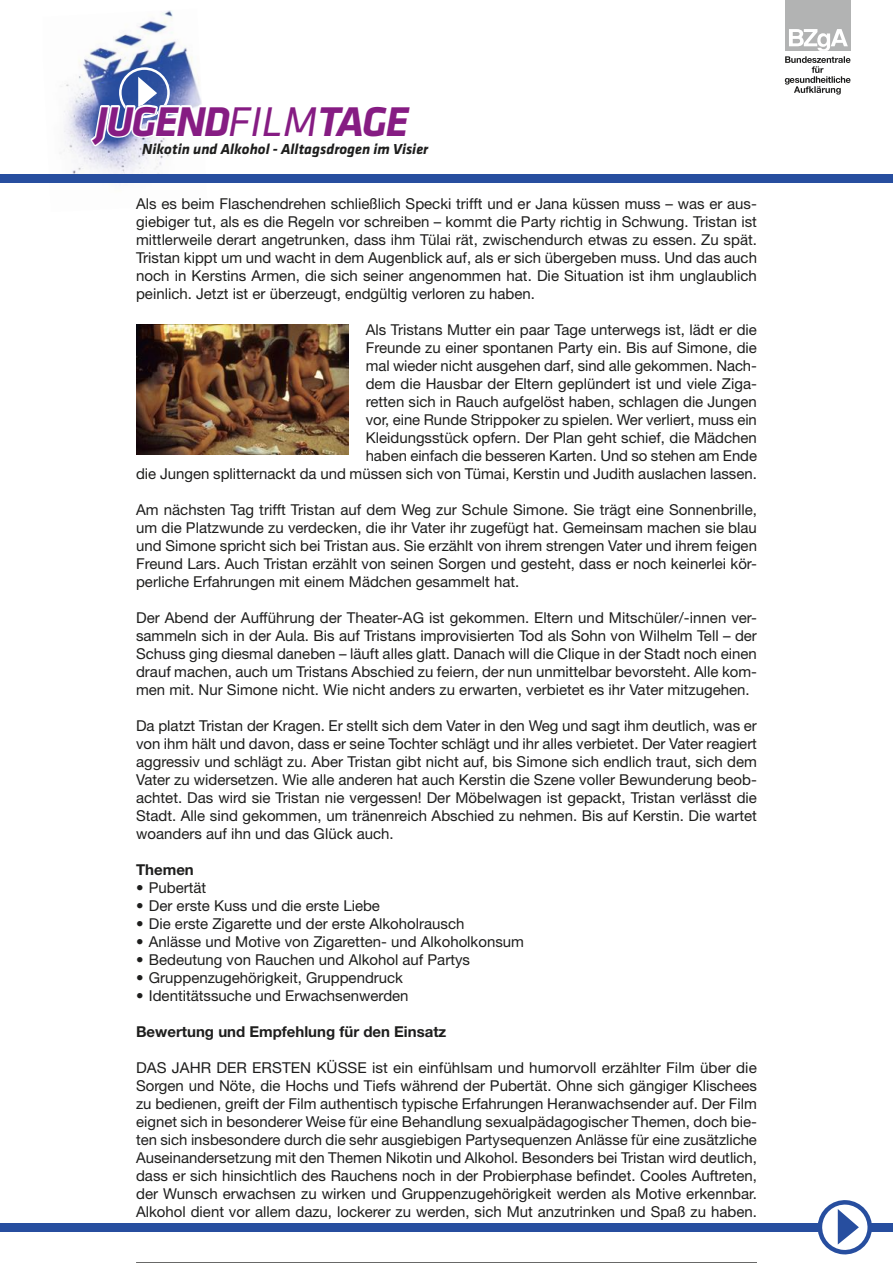
<style>
.page{position:relative;width:893px;height:1263px;background:#fff}
.page>*{position:absolute;margin:0;border:0;box-sizing:border-box;transform-origin:0 0}
.t1{font:italic 700 43.05px "Klavika";letter-spacing:-.04em;color:#861c83}
.t2{font:15px/18px "Helvetica Neue LT Std";color:#1e1e1d;text-align:justify}
.t3{font:700 15px "Helvetica Neue LT Std";color:#1e1e1d}
.t4{font:italic 700 15px "Klavika";color:#1e1e1d}
.s1{font-weight:400}
</style>
<div class="page">
<img style="left:61px;top:10px;width:141px;height:164px">
<svg style="left:119px;top:67px;width:51px;height:51px"></svg>
<div style="left:0;top:174px;width:893px;height:9px;background:#274e9f"></div>
<div style="left:785px;top:0;width:65px;height:51px;background:#b2b3b3"></div>
<svg style="left:785px;top:29px;width:65px;height:66px"></svg>
<hr style="left:136px;top:1262px;width:621px;height:1px;background:#1e1e1d">
<img style="left:136px;top:324px;width:213px;height:131px">
<div style="left:0;top:1223px;width:893px;height:9px;background:#274e9f"></div>
<svg style="left:819px;top:1200px;width:53px;height:55px"></svg>
<h1 class="t1" style="left:96px;top:105px;width:314px">JUGEND<span class="s1">FILM</span>TAGE</h1>
<p class="t4" style="left:142px;top:143px;width:287px">Nikotin und Alkohol - Alltagsdrogen im Visier</p>
<p class="t2" style="left:136px;top:196px;width:622px">Als es beim Flaschendrehen schließlich Specki trifft und er Jana küssen muss – was er aus&shy;giebiger tut, als es die Regeln vor schreiben – kommt die Party richtig in Schwung. Tristan ist mittlerweile derart angetrunken, dass ihm Tülai rät, zwischendurch etwas zu essen. Zu spät.<br>Tristan kippt um und wacht in dem Augenblick auf, als er sich übergeben muss. Und das auch noch in Kerstins Armen, die sich seiner angenommen hat. Die Situation ist ihm unglaublich peinlich. Jetzt ist er überzeugt, endgültig verloren zu haben.</p>
<p class="t2" style="left:136px;top:322px;width:622px;text-align:right">Als Tristans Mutter ein paar Tage unterwegs ist, lädt er die<br>Freunde zu einer spontanen Party ein. Bis auf Simone, die<br>mal wieder nicht ausgehen darf, sind alle gekommen. Nach-<br>dem die Hausbar der Eltern geplündert ist und viele Ziga-<br>retten sich in Rauch aufgelöst haben, schlagen die Jungen<br>vor, eine Runde Strippoker zu spielen. Wer verliert, muss ein<br>Kleidungsstück opfern. Der Plan geht schief, die Mädchen<br>haben einfach die besseren Karten. Und so stehen am Ende<br>die Jungen splitternackt da und müssen sich von Tümai, Kerstin und Judith auslachen lassen.</p>
<p class="t2" style="left:136px;top:502px;width:622px">Am nächsten Tag trifft Tristan auf dem Weg zur Schule Simone. Sie trägt eine Sonnenbrille, um die Platzwunde zu verdecken, die ihr Vater ihr zugefügt hat. Gemeinsam machen sie blau und Simone spricht sich bei Tristan aus. Sie erzählt von ihrem strengen Vater und ihrem feigen Freund Lars. Auch Tristan erzählt von seinen Sorgen und gesteht, dass er noch keinerlei kör&shy;perliche Erfahrungen mit einem Mädchen gesammelt hat.</p>
<p class="t2" style="left:136px;top:610px;width:622px">Der Abend der Aufführung der Theater-AG ist gekommen. Eltern und Mitschüler/-innen ver&shy;sammeln sich in der Aula. Bis auf Tristans improvisierten Tod als Sohn von Wilhelm Tell – der Schuss ging diesmal daneben – läuft alles glatt. Danach will die Clique in der Stadt noch einen drauf machen, auch um Tristans Abschied zu feiern, der nun unmittelbar bevorsteht. Alle kom&shy;men mit. Nur Simone nicht. Wie nicht anders zu erwarten, verbietet es ihr Vater mitzugehen.</p>
<p class="t2" style="left:136px;top:718px;width:622px">Da platzt Tristan der Kragen. Er stellt sich dem Vater in den Weg und sagt ihm deutlich, was er von ihm hält und davon, dass er seine Tochter schlägt und ihr alles verbietet. Der Vater reagiert aggressiv und schlägt zu. Aber Tristan gibt nicht auf, bis Simone sich endlich traut, sich dem Vater zu widersetzen. Wie alle anderen hat auch Kerstin die Szene voller Bewunderung beob&shy;achtet. Das wird sie Tristan nie vergessen! Der Möbelwagen ist gepackt, Tristan verlässt die Stadt. Alle sind gekommen, um tränenreich Abschied zu nehmen. Bis auf Kerstin. Die wartet woanders auf ihn und das Glück auch.</p>
<p class="t3" style="left:136px;top:864px;width:59px">Themen</p>
<p class="t2" style="left:136px;top:880px;width:72px">• Pubertät</p>
<p class="t2" style="left:136px;top:898px;width:245px">• Der erste Kuss und die erste Liebe</p>
<p class="t2" style="left:136px;top:916px;width:330px">• Die erste Zigarette und der erste Alkoholrausch</p>
<p class="t2" style="left:136px;top:934px;width:389px">• Anlässe und Motive von Zigaretten- und Alkoholkonsum</p>
<p class="t2" style="left:136px;top:952px;width:335px">• Bedeutung von Rauchen und Alkohol auf Partys</p>
<p class="t2" style="left:136px;top:970px;width:268px">• Gruppenzugehörigkeit, Gruppendruck</p>
<p class="t2" style="left:136px;top:988px;width:274px">• Identitätssuche und Erwachsenwerden</p>
<p class="t3" style="left:136px;top:1026px;width:312px">Bewertung und Empfehlung für den Einsatz</p>
<p class="t2" style="left:136px;top:1060px;width:622px">DAS JAHR DER ERSTEN KÜSSE ist ein einfühlsam und humorvoll erzählter Film über die Sorgen und Nöte, die Hochs und Tiefs während der Pubertät. Ohne sich gängiger Klischees zu bedienen, greift der Film authentisch typische Erfahrungen Heranwachsender auf. Der Film eignet sich in besonderer Weise für eine Behandlung sexualpädagogischer Themen, doch bie&shy;ten sich insbesondere durch die sehr ausgiebigen Partysequenzen Anlässe für eine zusätzliche Auseinandersetzung mit den Themen Nikotin und Alkohol. Besonders bei Tristan wird deutlich, dass er sich hinsichtlich des Rauchens noch in der Probierphase befindet. Cooles Auftreten, der Wunsch erwachsen zu wirken und Gruppenzugehörigkeit werden als Motive erkennbar.<br>Alkohol dient vor allem dazu, lockerer zu werden, sich Mut anzutrinken und Spaß zu haben.</p>
</div>
